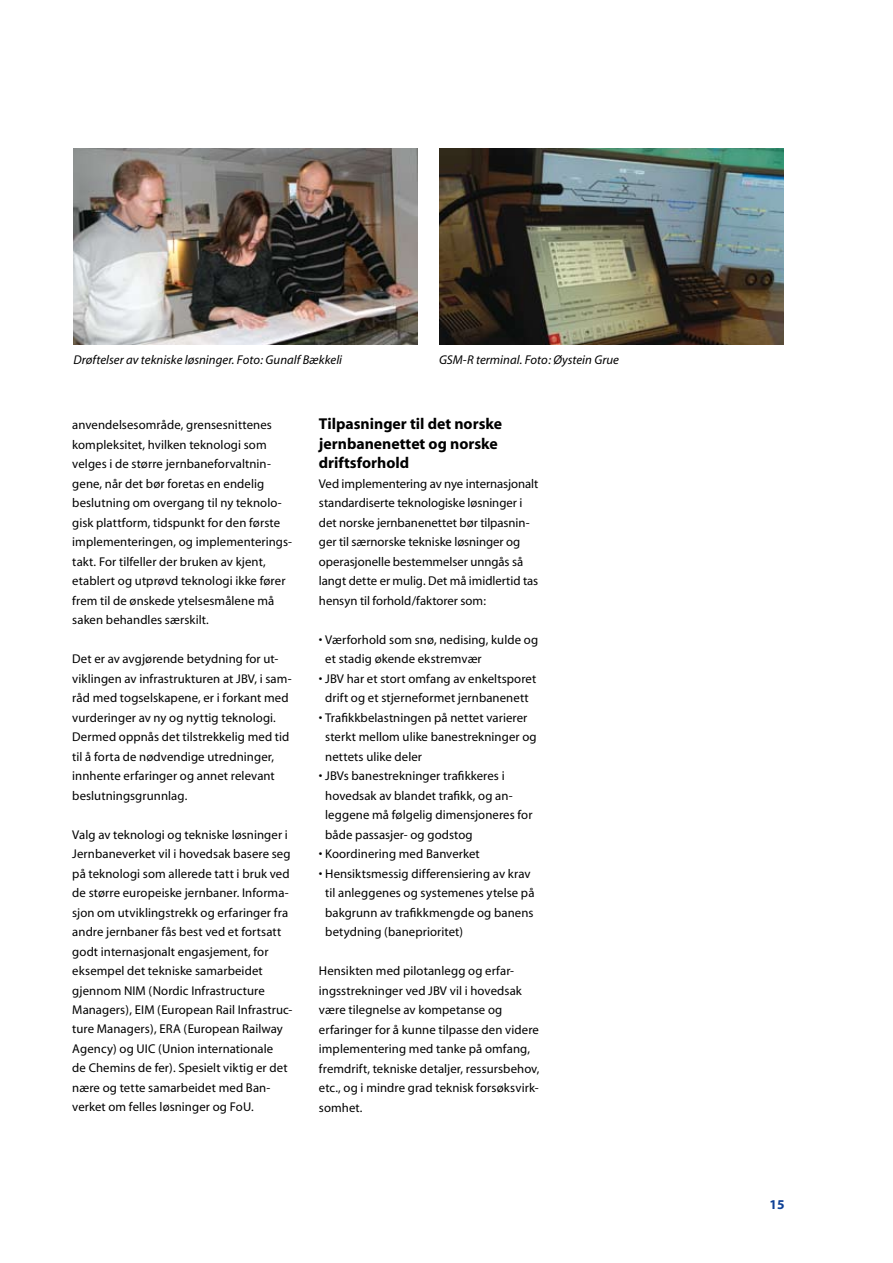
<style>
.page{position:relative;width:893px;height:1263px;background:#fff}
.page>*{position:absolute;margin:0;border:0;box-sizing:border-box;transform-origin:0 0}
.t1{font:700 15.75px/19.5px "Myriad";color:#000}
.t2{font:700 13.5px "Myriad";color:#0e4096}
.t3{font:12.75px/19.5px "Myriad";letter-spacing:.005em;color:#000}
.t4{font:italic 12.75px "Myriad";letter-spacing:.005em;color:#000}
</style>
<div class="page">
<img style="left:73px;top:149px;width:345px;height:195px">
<img style="left:439px;top:149px;width:344px;height:195px">
<p class="t4" style="left:73px;top:353px;width:270px">Drøftelser av tekniske løsninger. Foto: Gunalf Bækkeli</p>
<p class="t4" style="left:439px;top:353px;width:181px">GSM-R terminal. Foto: Øystein Grue</p>
<p class="t3" style="left:72px;top:416px;width:221px">anvendelsesområde, grensesnittenes kompleksitet, hvilken teknologi som velges i de større jernbaneforvaltnin&shy;gene, når det bør foretas en endelig beslutning om overgang til ny teknolo&shy;gisk plattform, tidspunkt for den første implementeringen, og implementerings&shy;takt. For tilfeller der bruken av kjent, etablert og utprøvd teknologi ikke fører frem til de ønskede ytelsesmålene må saken behandles særskilt.</p>
<p class="t3" style="left:72px;top:649px;width:221px">Det er av avgjørende betydning for ut&shy;viklingen av infrastrukturen at JBV, i sam&shy;råd med togselskapene, er i forkant med vurderinger av ny og nyttig teknologi.<br>Dermed oppnås det tilstrekkelig med tid til å forta de nødvendige utredninger, innhente erfaringer og annet relevant beslutningsgrunnlag.</p>
<p class="t3" style="left:72px;top:825px;width:222px">Valg av teknologi og tekniske løsninger i Jernbaneverket vil i hovedsak basere seg på teknologi som allerede tatt i bruk ved de større europeiske jernbaner. Informa&shy;sjon om utviklingstrekk og erfaringer fra andre jernbaner fås best ved et fortsatt godt internasjonalt engasjement, for eksempel det tekniske samarbeidet gjennom NIM (Nordic Infrastructure Managers), EIM (European Rail Infrastruc&shy;ture Managers), ERA (European Railway Agency) og UIC (Union internationale<br>de Chemins de fer). Spesielt viktig er det nære og tette samarbeidet med Ban&shy;verket om felles løsninger og FoU.</p>
<p class="t1" style="left:319px;top:415px;width:185px">Tilpasninger til det norske jernbanenettet og norske driftsforhold</p>
<p class="t3" style="left:319px;top:474px;width:221px">Ved implementering av nye internasjonalt standardiserte teknologiske løsninger i det norske jernbanenettet bør tilpasnin&shy;ger til særnorske tekniske løsninger og operasjonelle bestemmelser unngås så langt dette er mulig. Det må imidlertid tas hensyn til forhold/faktorer som:</p>
<p class="t3" style="left:325px;top:630px;width:214px;text-indent:-6px">• Værforhold som snø, nedising, kulde og et stadig økende ekstremvær</p>
<p class="t3" style="left:319px;top:669px;width:219px;text-align:center">• JBV har et stort omfang av enkeltsporet drift og et stjerneformet jernbanenett</p>
<p class="t3" style="left:325px;top:708px;width:213px;text-indent:-6px">• Trafikkbelastningen på nettet varierer sterkt mellom ulike banestrekninger og nettets ulike deler</p>
<p class="t3" style="left:325px;top:766px;width:209px;text-indent:-6px">• JBVs banestrekninger trafikkeres i hovedsak av blandet trafikk, og an&shy;leggene må følgelig dimensjoneres for både passasjer- og godstog</p>
<p class="t3" style="left:319px;top:844px;width:162px">• Koordinering med Banverket</p>
<p class="t3" style="left:325px;top:864px;width:211px;text-indent:-6px">• Hensiktsmessig differensiering av krav til anleggenes og systemenes ytelse på bakgrunn av trafikkmengde og banens betydning (baneprioritet)</p>
<p class="t3" style="left:319px;top:961px;width:222px">Hensikten med pilotanlegg og erfar&shy;ingsstrekninger ved JBV vil i hovedsak være tilegnelse av kompetanse og erfaringer for å kunne tilpasse den videre implementering med tanke på omfang, fremdrift, tekniske detaljer, ressursbehov, etc., og i mindre grad teknisk forsøksvirk&shy;somhet.</p>
<p class="t2" style="left:770px;top:1198px;width:16px">15</p>
</div>
